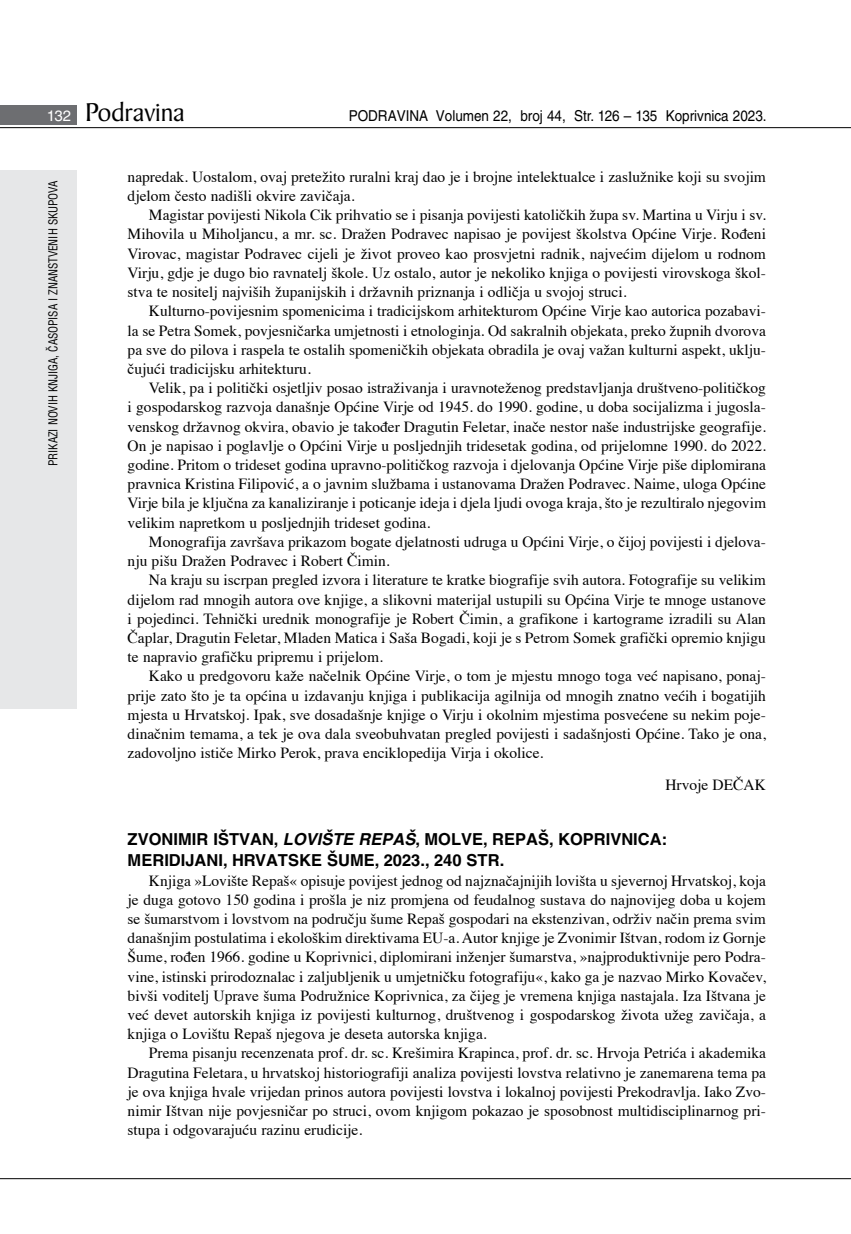
<style>
.page{position:relative;width:851px;height:1234px;background:#fff}
.page>*{position:absolute;margin:0;border:0;box-sizing:border-box;transform-origin:0 0}
.t1{font:27.6px "Baker Signet BT";color:#000}
.t2{font:700 16.5px/21px "Helvetica LT Skin 29";color:#000}
.t3{font:15.45px/19.2px "Times";color:#000;text-align:justify}
.t4{font:15px "Helvetica LT Skin 29";color:#000;scale:.9 1}
.t5{font:condensed 12px "Helvetica LT Skin 29";letter-spacing:-.005em;color:#000;scale:.95 1}
.s1{font-family:"Helvetica LT Skin 29";font-size:15px;color:#fff}
.s2{font-style:italic}
</style>
<div class="page">
<div style="left:0;top:170px;width:77px;height:538px;background:#e6e7e8"></div>
<div style="left:0;top:105px;width:77px;height:19px;background:#6d6e71"></div>
<hr style="left:0;top:127px;width:850px;height:1px;background:#000">
<hr style="left:0;top:1177px;width:850px;height:1px;background:#000">
<h1 class="t1" style="left:47px;top:95px;width:139px"><span class="s1">132</span> Podravina</h1>
<p class="t4" style="left:348px;top:107px;width:466px">PODRAVINA Volumen 22, broj 44, Str. 126 – 135 Koprivnica 2023.</p>
<p class="t5" style="left:46px;top:466px;width:302px;rotate:-90deg">PRIKAZI NOVIH KNJIGA, ČASOPISA I ZNANSTVENIH SKUPOVA</p>
<p class="t3" style="left:128px;top:166px;width:639px">napredak. Uostalom, ovaj pretežito ruralni kraj dao je i brojne intelektualce i zaslužnike koji su svojim djelom često nadišli okvire zavičaja.</p>
<p class="t3" style="left:128px;top:204px;width:639px;text-indent:21px">Magistar povijesti Nikola Cik prihvatio se i pisanja povijesti katoličkih župa sv. Martina u Virju i sv.<br>Mihovila u Miholjancu, a mr. sc. Dražen Podravec napisao je povijest školstva Općine Virje. Rođeni Virovac, magistar Podravec cijeli je život proveo kao prosvjetni radnik, najvećim dijelom u rodnom Virju, gdje je dugo bio ravnatelj škole. Uz ostalo, autor je nekoliko knjiga o povijesti virovskoga škol&shy;stva te nositelj najviših županijskih i državnih priznanja i odličja u svojoj struci.</p>
<p class="t3" style="left:128px;top:300px;width:639px;text-indent:21px">Kulturno-povijesnim spomenicima i tradicijskom arhitekturom Općine Virje kao autorica pozabavi&shy;la se Petra Somek, povjesničarka umjetnosti i etnologinja. Od sakralnih objekata, preko župnih dvorova pa sve do pilova i raspela te ostalih spomeničkih objekata obradila je ovaj važan kulturni aspekt, uklju&shy;čujući tradicijsku arhitekturu.</p>
<p class="t3" style="left:128px;top:377px;width:639px;text-indent:21px">Velik, pa i politički osjetljiv posao istraživanja i uravnoteženog predstavljanja društveno-političkog i gospodarskog razvoja današnje Općine Virje od 1945. do 1990. godine, u doba socijalizma i jugosla&shy;venskog državnog okvira, obavio je također Dragutin Feletar, inače nestor naše industrijske geografije.<br>On je napisao i poglavlje o Općini Virje u posljednjih tridesetak godina, od prijelomne 1990. do 2022. godine. Pritom o trideset godina upravno-političkog razvoja i djelovanja Općine Virje piše diplomirana pravnica Kristina Filipović, a o javnim službama i ustanovama Dražen Podravec. Naime, uloga Općine Virje bila je ključna za kanaliziranje i poticanje ideja i djela ljudi ovoga kraja, što je rezultiralo njegovim velikim napretkom u posljednjih trideset godina.</p>
<p class="t3" style="left:128px;top:530px;width:639px;text-indent:21px">Monografija završava prikazom bogate djelatnosti udruga u Općini Virje, o čijoj povijesti i djelova&shy;nju pišu Dražen Podravec i Robert Čimin.</p>
<p class="t3" style="left:128px;top:569px;width:639px;text-indent:21px">Na kraju su iscrpan pregled izvora i literature te kratke biografije svih autora. Fotografije su velikim dijelom rad mnogih autora ove knjige, a slikovni materijal ustupili su Općina Virje te mnoge ustanove i pojedinci. Tehnički urednik monografije je Robert Čimin, a grafikone i kartograme izradili su Alan Čaplar, Dragutin Feletar, Mladen Matica i Saša Bogadi, koji je s Petrom Somek grafički opremio knjigu te napravio grafičku pripremu i prijelom.</p>
<p class="t3" style="left:128px;top:665px;width:639px;text-indent:21px">Kako u predgovoru kaže načelnik Općine Virje, o tom je mjestu mnogo toga već napisano, ponaj&shy;prije zato što je ta općina u izdavanju knjiga i publikacija agilnija od mnogih znatno većih i bogatijih mjesta u Hrvatskoj. Ipak, sve dosadašnje knjige o Virju i okolnim mjestima posvećene su nekim poje&shy;dinačnim temama, a tek je ova dala sveobuhvatan pregled povijesti i sadašnjosti Općine. Tako je ona, zadovoljno ističe Mirko Perok, prava enciklopedija Virja i okolice.</p>
<p class="t3" style="left:665px;top:774px;width:102px">Hrvoje DEČAK</p>
<p class="t2" style="left:128px;top:828px;width:541px">ZVONIMIR IŠTVAN, <span class="s2">LOVIŠTE REPAŠ</span>, MOLVE, REPAŠ, KOPRIVNICA:<br>MERIDIJANI, HRVATSKE ŠUME, 2023., 240 STR.</p>
<p class="t3" style="left:128px;top:869px;width:639px;text-indent:21px">Knjiga »Lovište Repaš« opisuje povijest jednog od najznačajnijih lovišta u sjevernoj Hrvatskoj, koja je duga gotovo 150 godina i prošla je niz promjena od feudalnog sustava do najnovijeg doba u kojem se šumarstvom i lovstvom na području šume Repaš gospodari na ekstenzivan, održiv način prema svim današnjim postulatima i ekološkim direktivama EU-a. Autor knjige je Zvonimir Ištvan, rodom iz Gornje Šume, rođen 1966. godine u Koprivnici, diplomirani inženjer šumarstva, »najproduktivnije pero Podra&shy;vine, istinski prirodoznalac i zaljubljenik u umjetničku fotografiju«, kako ga je nazvao Mirko Kovačev, bivši voditelj Uprave šuma Podružnice Koprivnica, za čijeg je vremena knjiga nastajala. Iza Ištvana je već devet autorskih knjiga iz povijesti kulturnog, društvenog i gospodarskog života užeg zavičaja, a knjiga o Lovištu Repaš njegova je deseta autorska knjiga.</p>
<p class="t3" style="left:128px;top:1042px;width:639px;text-indent:21px">Prema pisanju recenzenata prof. dr. sc. Krešimira Krapinca, prof. dr. sc. Hrvoja Petrića i akademika Dragutina Feletara, u hrvatskoj historiografiji analiza povijesti lovstva relativno je zanemarena tema pa je ova knjiga hvale vrijedan prinos autora povijesti lovstva i lokalnoj povijesti Prekodravlja. Iako Zvo&shy;nimir Ištvan nije povjesničar po struci, ovom knjigom pokazao je sposobnost multidisciplinarnog pri&shy;stupa i odgovarajuću razinu erudicije.</p>
</div>
